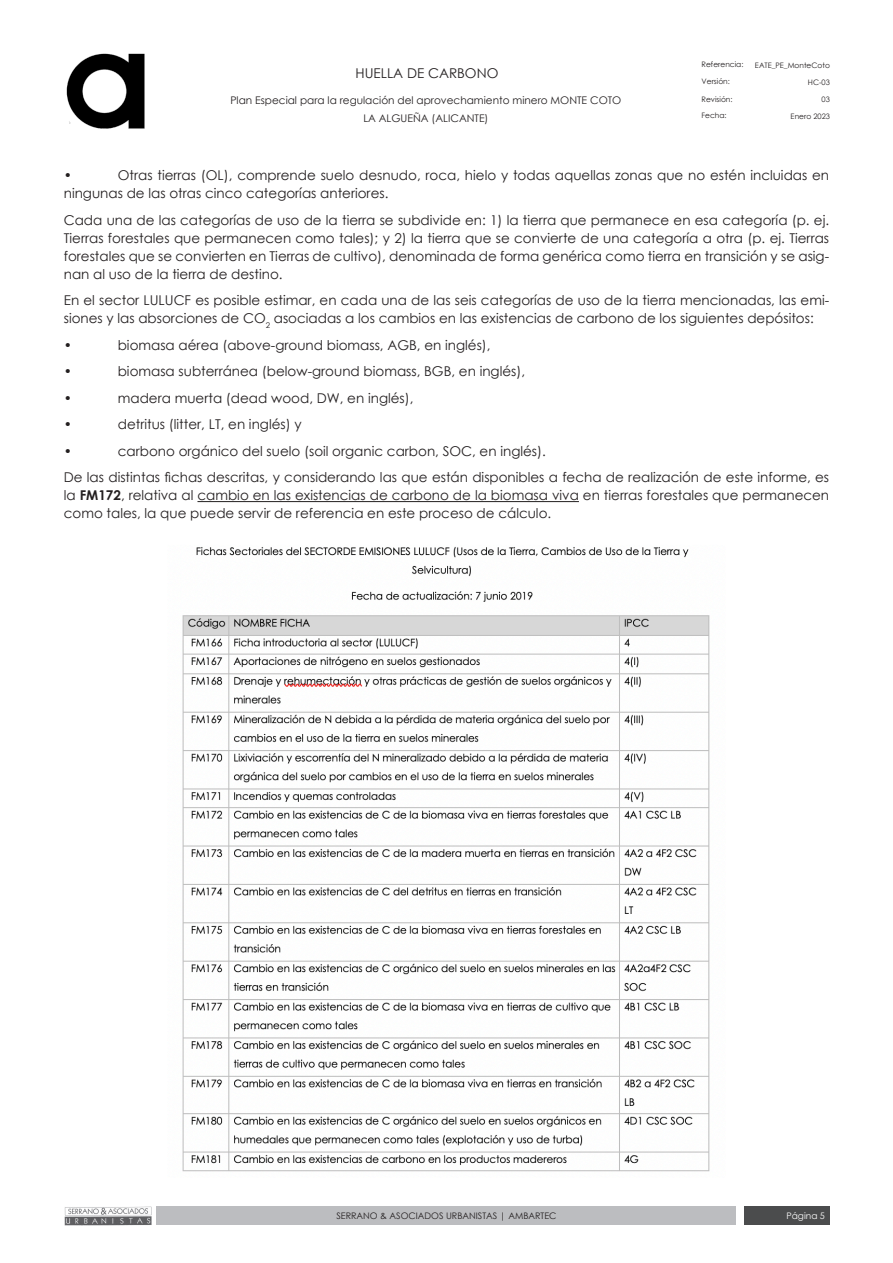
<style>
.page{position:relative;width:893px;height:1263px;background:#fff}
.page>*{position:absolute;margin:0;border:0;box-sizing:border-box;transform-origin:0 0}
.t1{font:13.5px/18px "Century Gothic";color:#231f20}
.t2{font:10.5px/18px "Century Gothic";color:#231f20;text-align:center}
.t3{font:9px "Century Gothic";color:#231f20}
.t4{font:9px "Century Gothic";color:#fff}
.t5{font:7.5px "Century Gothic";color:#231f20}
.s1{font-weight:700}
</style>
<div class="page">
<img style="left:66px;top:53px;width:79px;height:76px">
<div style="left:744px;top:1206px;width:85px;height:18px;background:#4b4c4d"></div>
<img style="left:64px;top:1206px;width:87px;height:19px">
<div style="left:157px;top:1206px;width:579px;height:18px;background:#bcbdc0"></div>
<hr style="left:197px;top:501px;width:382px;height:1px;background:#231f20">
<img style="left:182px;top:546px;width:528px;height:626px">
<p class="t1" style="left:356px;top:64px;width:144px">HUELLA DE CARBONO</p>
<p class="t2" style="left:230px;top:91px;width:392px">Plan Especial para la regulación del aprovechamiento minero MONTE COTO<br>LA ALGUEÑA (ALICANTE)</p>
<p class="t5" style="left:702px;top:59px;width:43px">Referencia:</p>
<p class="t5" style="left:702px;top:76px;width:30px">Versión:</p>
<p class="t5" style="left:702px;top:94px;width:33px">Revisión:</p>
<p class="t5" style="left:702px;top:110px;width:27px">Fecha:</p>
<p class="t5" style="left:755px;top:60px;width:77px">EATE_PE_MonteCoto</p>
<p class="t5" style="left:808px;top:77px;width:24px">HC-03</p>
<p class="t5" style="left:822px;top:94px;width:10px">03</p>
<p class="t5" style="left:791px;top:111px;width:41px">Enero 2023</p>
<p class="t1" style="left:64px;top:166px;width:767px;text-indent:54px">Otras tierras (OL), comprende suelo desnudo, roca, hielo y todas aquellas zonas que no estén incluidas en ningunas de las otras cinco categorías anteriores.</p>
<p class="t1" style="left:64px;top:211px;width:767px;text-align:justify">Cada una de las categorías de uso de la tierra se subdivide en: 1) la tierra que permanece en esa categoría (p. ej.<br>Tierras forestales que permanecen como tales); y 2) la tierra que se convierte de una categoría a otra (p. ej. Tierras forestales que se convierten en Tierras de cultivo), denominada de forma genérica como tierra en transición y se asig&shy;nan al uso de la tierra de destino.</p>
<p class="t1" style="left:64px;top:291px;width:767px">En el sector LULUCF es posible estimar, en cada una de las seis categorías de uso de la tierra mencionadas, las emi&shy;siones y las absorciones de CO<sub>2</sub> asociadas a los cambios en las existencias de carbono de los siguientes depósitos:</p>
<p class="t1" style="left:64px;top:336px;width:10px">•</p>
<p class="t1" style="left:118px;top:336px;width:374px">biomasa aérea (above-ground biomass, AGB, en inglés),</p>
<p class="t1" style="left:64px;top:362px;width:10px">•</p>
<p class="t1" style="left:118px;top:362px;width:409px">biomasa subterránea (below-ground biomass, BGB, en inglés),</p>
<p class="t1" style="left:64px;top:389px;width:10px">•</p>
<p class="t1" style="left:118px;top:389px;width:297px">madera muerta (dead wood, DW, en inglés),</p>
<p class="t1" style="left:64px;top:415px;width:10px">•</p>
<p class="t1" style="left:118px;top:415px;width:185px">detritus (litter, LT, en inglés) y</p>
<p class="t1" style="left:64px;top:442px;width:10px">•</p>
<p class="t1" style="left:118px;top:442px;width:430px">carbono orgánico del suelo (soil organic carbon, SOC, en inglés).</p>
<p class="t1" style="left:64px;top:468px;width:767px;text-align:justify">De las distintas fichas descritas, y considerando las que están disponibles a fecha de realización de este informe, es la <span class="s1">FM172</span>, relativa al cambio en las existencias de carbono de la biomasa viva en tierras forestales que permanecen como tales, la que puede servir de referencia en este proceso de cálculo.</p>
<p class="t1" style="left:64px;top:166px;width:10px">•</p>
<p class="t3" style="left:336px;top:1209px;width:222px">SERRANO &amp; ASOCIADOS URBANISTAS | AMBARTEC</p>
<p class="t4" style="left:786px;top:1209px;width:40px">Página 5</p>
</div>
